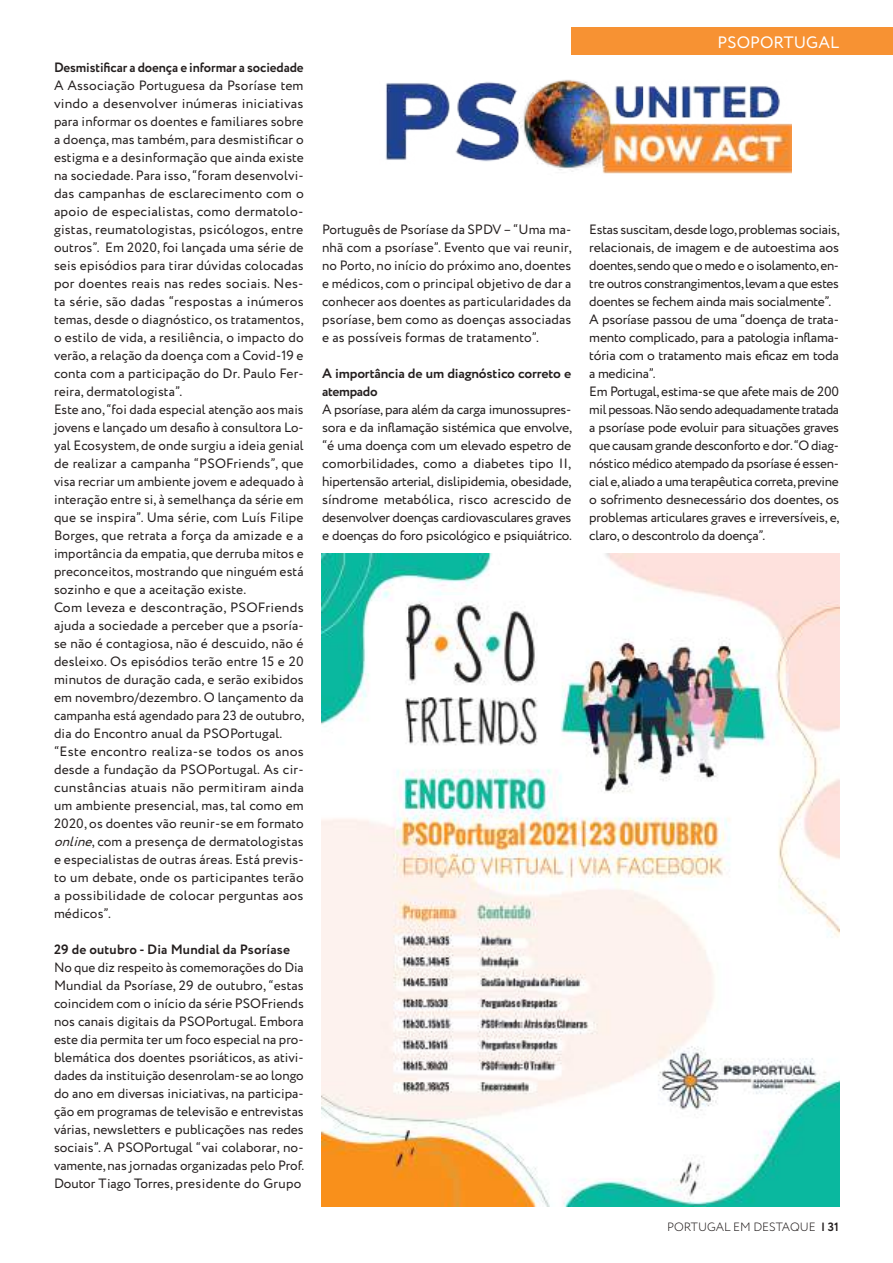
<style>
.page{position:relative;width:893px;height:1263px;background:#fff}
.page>*{position:absolute;margin:0;border:0;box-sizing:border-box;transform-origin:0 0}
.t1{font:16.5px "Circe";letter-spacing:.01em;color:#fff}
.t2{font:13.5px/18px "Circe";letter-spacing:.01em;color:#241f1f;text-align:justify}
.t3{font:13.5px/18px "Circe";letter-spacing:-.02em;color:#241f1f}
.t4{font:700 13.5px/18px "Circe";letter-spacing:-.005em;color:#241f1f}
.t5{font:300 12px "Circe";color:#241f1f}
.s1{font-style:italic}
.s2{font-weight:700}
</style>
<div class="page">
<img style="left:322px;top:553px;width:517px;height:653px">
<img style="left:385px;top:79px;width:407px;height:95px">
<div style="left:571px;top:27px;width:322px;height:27px;background:#f79233"></div>
<p class="t4" style="left:54px;top:59px;width:251px">Desmistificar a doença e informar a sociedade</p>
<p class="t2" style="left:54px;top:77px;width:252px;text-align:left">A Associação Portuguesa da Psoríase tem vindo a desenvolver inúmeras iniciativas para informar os doentes e familiares sobre a doença, mas também, para desmistificar o estigma e a desinformação que ainda existe na sociedade. Para isso, “foram desenvolvi&shy;das campanhas de esclarecimento com o apoio de especialistas, como dermatolo&shy;gistas, reumatologistas, psicólogos, entre outros”. Em 2020, foi lançada uma série de seis episódios para tirar dúvidas colocadas por doentes reais nas redes sociais. Nes&shy;ta série, são dadas “respostas a inúmeros temas, desde o diagnóstico, os tratamentos, o estilo de vida, a resiliência, o impacto do verão, a relação da doença com a Covid-19 e conta com a participação do Dr. Paulo Fer&shy;reira, dermatologista”.<br>Este ano, “foi dada especial atenção aos mais jovens e lançado um desafio à consultora Lo&shy;yal Ecosystem, de onde surgiu a ideia genial de realizar a campanha “PSOFriends”, que visa recriar um ambiente jovem e adequado à interação entre si, à semelhança da série em que se inspira”. Uma série, com Luís Filipe Borges, que retrata a força da amizade e a importância da empatia, que derruba mitos e preconceitos, mostrando que ninguém está sozinho e que a aceitação existe.<br>Com leveza e descontração, PSOFriends ajuda a sociedade a perceber que a psoría&shy;se não é contagiosa, não é descuido, não é desleixo. Os episódios terão entre 15 e 20 minutos de duração cada, e serão exibidos em novembro/dezembro. O lançamento da campanha está agendado para 23 de outubro, dia do Encontro anual da PSOPortugal. “Este encontro realiza-se todos os anos desde a fundação da PSOPortugal. As cir&shy;cunstâncias atuais não permitiram ainda um ambiente presencial, mas, tal como em 2020, os doentes vão reunir-se em formato <span class="s1">online</span>, com a presença de dermatologistas e especialistas de outras áreas. Está previs&shy;to um debate, onde os participantes terão a possibilidade de colocar perguntas aos médicos”.</p>
<p class="t4" style="left:54px;top:941px;width:237px">29 de outubro - Dia Mundial da Psoríase</p>
<p class="t2" style="left:54px;top:959px;width:252px">No que diz respeito às comemorações do Dia Mundial da Psoríase, 29 de outubro, “estas coincidem com o início da série PSOFriends nos canais digitais da PSOPortugal. Embora este dia permita ter um foco especial na pro&shy;blemática dos doentes psoriáticos, as ativi&shy;dades da instituição desenrolam-se ao longo do ano em diversas iniciativas, na participa&shy;ção em programas de televisão e entrevistas várias, newsletters e publicações nas redes sociais”. A PSOPortugal “vai colaborar, no&shy;vamente, nas jornadas organizadas pelo Prof.<br>Doutor Tiago Torres, presidente do Grupo</p>
<p class="t1" style="left:717px;top:31px;width:123px">PSOPORTUGAL</p>
<p class="t2" style="left:322px;top:221px;width:251px">Português de Psoríase da SPDV – “Uma ma&shy;nhã com a psoríase”. Evento que vai reunir, no Porto, no início do próximo ano, doentes e médicos, com o principal objetivo de dar a conhecer aos doentes as particularidades da psoríase, bem como as doenças associadas e as possíveis formas de tratamento”.</p>
<p class="t4" style="left:322px;top:365px;width:251px">A importância de um diagnóstico correto e atempado</p>
<p class="t2" style="left:322px;top:401px;width:251px">A psoríase, para além da carga imunossupres&shy;sora e da inflamação sistémica que envolve, “é uma doença com um elevado espetro de comorbilidades, como a diabetes tipo II, hipertensão arterial, dislipidemia, obesidade, síndrome metabólica, risco acrescido de desenvolver doenças cardiovasculares graves e doenças do foro psicológico e psiquiátrico.</p>
<p class="t3" style="left:589px;top:221px;width:252px">Estas suscitam, desde logo, problemas sociais, relacionais, de imagem e de autoestima aos doentes, sendo que o medo e o isolamento, en&shy;tre outros constrangimentos, levam a que estes doentes se fechem ainda mais socialmente”.<br>A psoríase passou de uma “doença de trata&shy;mento complicado, para a patologia inflama&shy;tória com o tratamento mais eficaz em toda a medicina”.<br>Em Portugal, estima-se que afete mais de 200 mil pessoas. Não sendo adequadamente tratada a psoríase pode evoluir para situações graves que causam grande desconforto e dor. “O diag&shy;nóstico médico atempado da psoríase é essen&shy;cial e, aliado a uma terapêutica correta, previne o sofrimento desnecessário dos doentes, os problemas articulares graves e irreversíveis, e, claro, o descontrolo da doença”.</p>
<p class="t5" style="left:667px;top:1219px;width:173px">PORTUGAL EM DESTAQUE <span class="s2">| 31</span></p>
</div>
